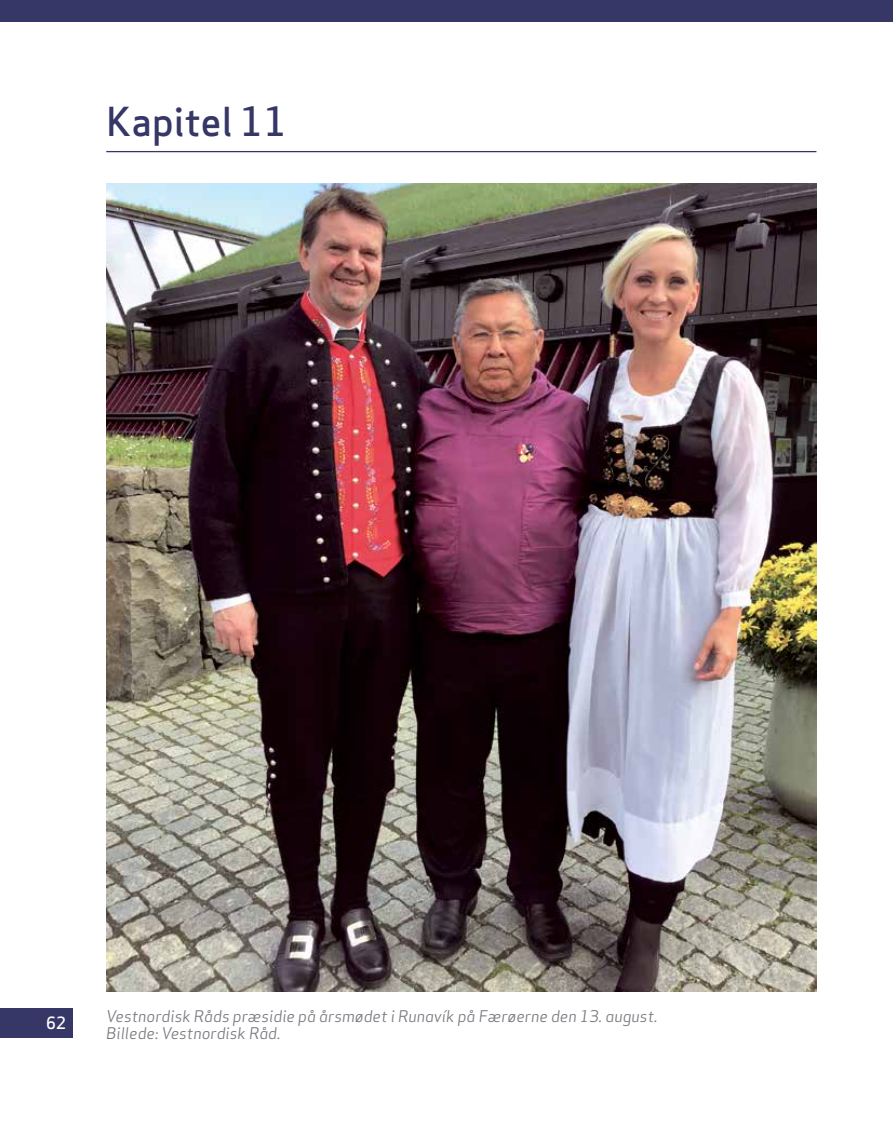
<style>
.page{position:relative;width:893px;height:1127px;background:#fff}
.page>*{position:absolute;margin:0;border:0;box-sizing:border-box;transform-origin:0 0}
.t1{font:500 39px "Apex Sans";color:#363667}
.t2{font:500 16.5px "Apex Sans";color:#fff}
.t3{font:15.75px/17.5px "Apex Sans Book Italic T";color:#787b80}
</style>
<div class="page">
<div style="left:0;top:0;width:893px;height:21px;background:#363667"></div>
<div style="left:0;top:1008px;width:72px;height:29px;background:#363667"></div>
<img style="left:106px;top:184px;width:711px;height:808px">
<hr style="left:106px;top:151px;width:710px;height:1px;background:#363667">
<h1 class="t1" style="left:106px;top:87px;width:182px">Kapitel 11</h1>
<p class="t2" style="left:46px;top:1008px;width:21px">62</p>
<p class="t3" style="left:106px;top:1007px;width:553px">Vestnordisk Råds præsidie på årsmødet i Runavík på Færøerne den 13. august.<br>Billede: Vestnordisk Råd.</p>
</div>
